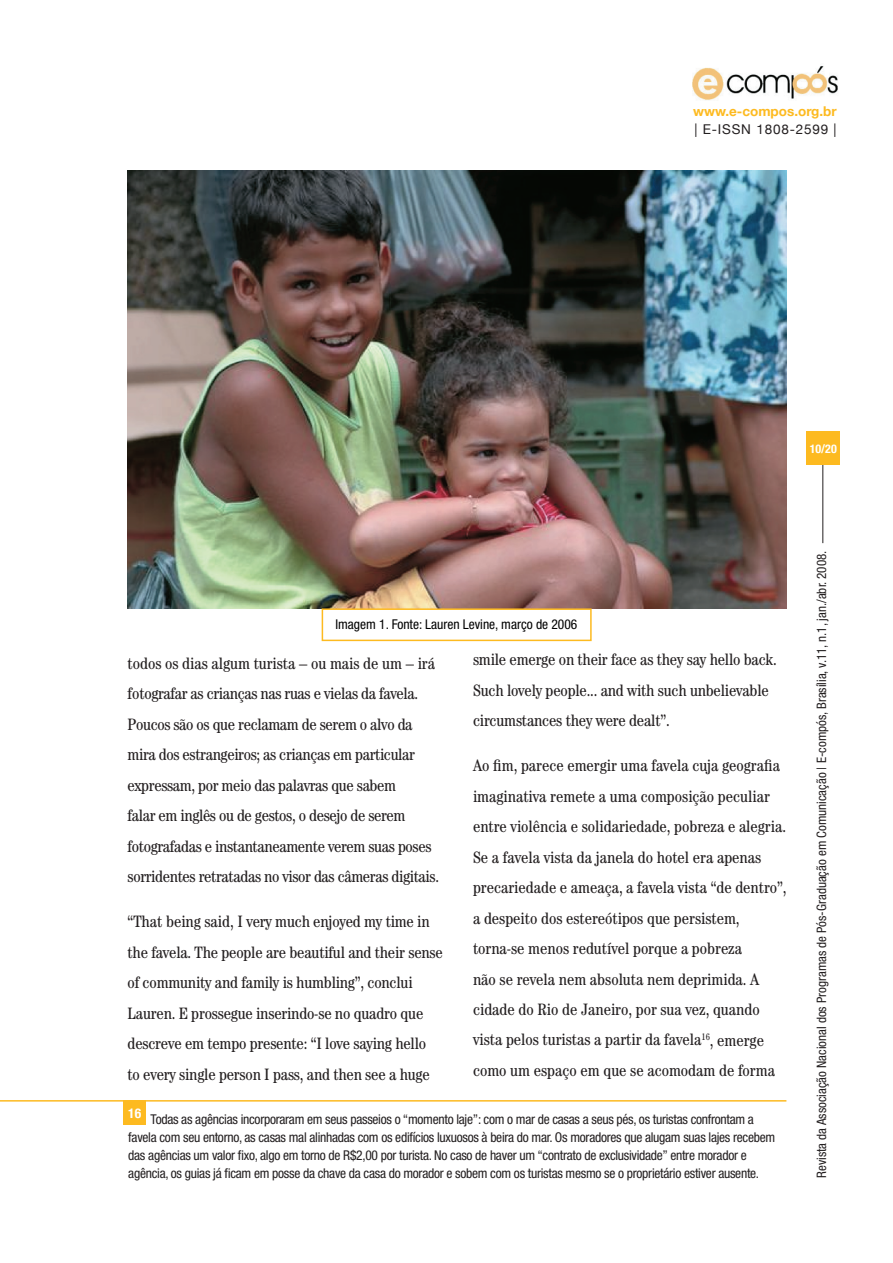
<style>
.page{position:relative;width:893px;height:1263px;background:#fff}
.page>*{position:absolute;margin:0;border:0;box-sizing:border-box;transform-origin:0 0}
.t1{font:condensed 16.5px/30.5px "Century";letter-spacing:-.01em;color:#231f20}
.t2{font:condensed 13.5px/18px "Helvetica Neue LT Std";letter-spacing:-.02em;color:#231f20}
.t3{font:condensed 13.5px "Helvetica Neue LT Std";color:#000}
.t4{font:700 13.5px "Helvetica Neue";color:#fdba20}
.t5{font:13.5px "Helvetica Neue";letter-spacing:.06em;color:#231f20}
.t6{font:condensed 13.05px "Helvetica Neue LT Std";color:#231f20}
.t7{font:700 condensed 12px "Helvetica Neue";color:#fff}
</style>
<div class="page">
<hr style="left:822px;top:453px;width:1px;height:90px;background:#231f20">
<div style="left:806px;top:432px;width:34px;height:33px;background:#fdba20"></div>
<img style="left:692px;top:66px;width:146px;height:34px">
<img style="left:128px;top:170px;width:658px;height:438px">
<div style="left:322px;top:608px;width:270px;height:33px;border:2px solid #fdba20"></div>
<div style="left:123px;top:1100px;width:23px;height:25px;background:#fdba20"></div>
<hr style="left:0;top:1100px;width:786px;height:1px;background:#fdba20">
<p class="t4" style="left:693px;top:103px;width:145px">www.e-compos.org.br</p>
<p class="t5" style="left:694px;top:121px;width:144px">| E-ISSN 1808-2599 |</p>
<p class="t7" style="left:810px;top:441px;width:29px">10/20</p>
<p class="t3" style="left:335px;top:616px;width:244px">Imagem 1. Fonte: Lauren Levine, março de 2006</p>
<p class="t1" style="left:128px;top:648px;width:313px">todos os dias algum turista – ou mais de um – irá fotografar as crianças nas ruas e vielas da favela.<br>Poucos são os que reclamam de serem o alvo da mira dos estrangeiros; as crianças em particular expressam, por meio das palavras que sabem<br>falar em inglês ou de gestos, o desejo de serem fotografadas e instantaneamente verem suas poses sorridentes retratadas no visor das câmeras digitais.</p>
<p class="t1" style="left:128px;top:906px;width:317px">“That being said, I very much enjoyed my time in the favela. The people are beautiful and their sense of community and family is humbling”, conclui Lauren. E prossegue inserindo-se no quadro que descreve em tempo presente: “I love saying hello<br>to every single person I pass, and then see a huge</p>
<p class="t1" style="left:473px;top:644px;width:305px">smile emerge on their face as they say hello back.<br>Such lovely people... and with such unbelievable circumstances they were dealt”.</p>
<p class="t1" style="left:473px;top:750px;width:315px">Ao fim, parece emergir uma favela cuja geografia imaginativa remete a uma composição peculiar entre violência e solidariedade, pobreza e alegria.<br>Se a favela vista da janela do hotel era apenas precariedade e ameaça, a favela vista “de dentro”, a despeito dos estereótipos que persistem, torna-se menos redutível porque a pobreza<br>não se revela nem absoluta nem deprimida. A cidade do Rio de Janeiro, por sua vez, quando vista pelos turistas a partir da favela<sup>16</sup>, emerge como um espaço em que se acomodam de forma</p>
<p class="t2" style="left:128px;top:1110px;width:648px"><sup>16</sup> Todas as agências incorporaram em seus passeios o “momento laje”: com o mar de casas a seus pés, os turistas confrontam a favela com seu entorno, as casas mal alinhadas com os edifícios luxuosos à beira do mar. Os moradores que alugam suas lajes recebem das agências um valor fixo, algo em torno de R$2,00 por turista. No caso de haver um “contrato de exclusividade” entre morador e agência, os guias já ficam em posse da chave da casa do morador e sobem com os turistas mesmo se o proprietário estiver ausente.</p>
<p class="t6" style="left:814px;top:1178px;width:629px;rotate:-90deg">Revista da Associação Nacional dos Programas de Pós-Graduação em Comunicação | E-compós, Brasília, v.11, n.1, jan./abr. 2008.</p>
</div>
